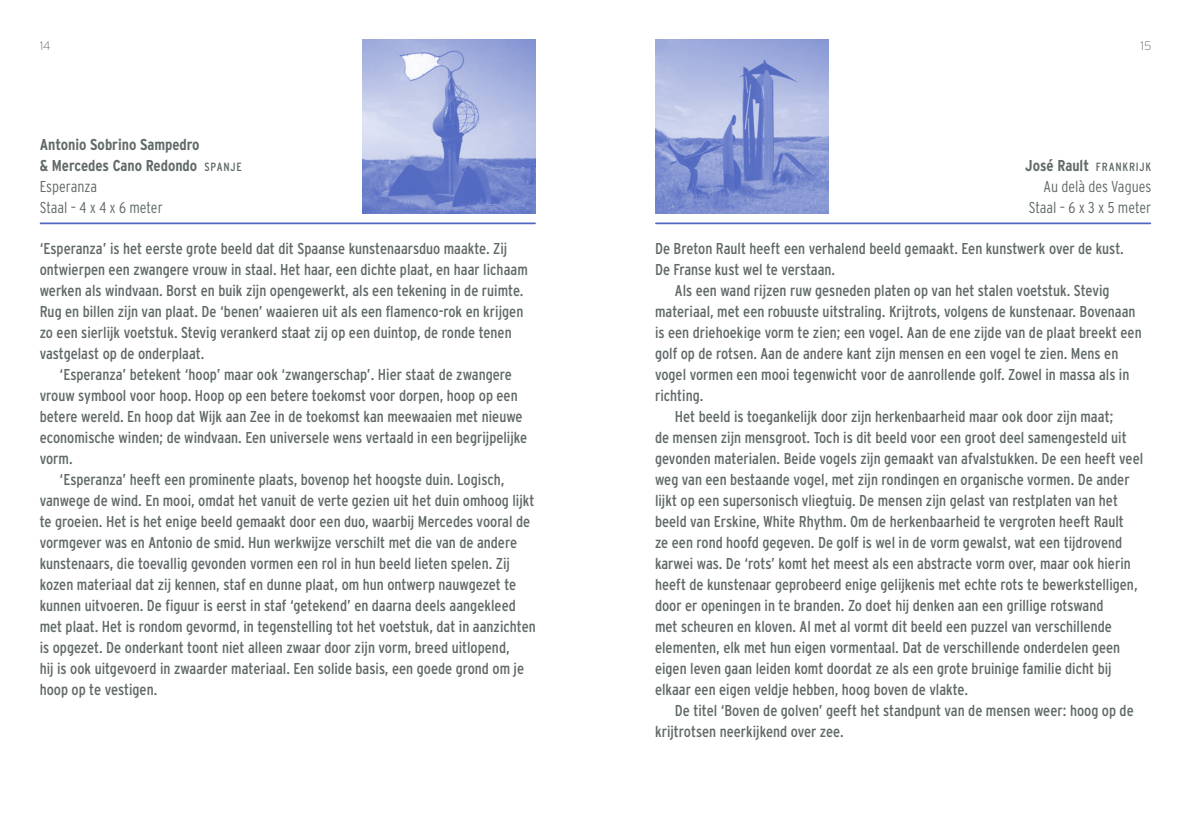
<style>
.page{position:relative;width:1191px;height:819px;background:#fff}
.page>*{position:absolute;margin:0;border:0;box-sizing:border-box;transform-origin:0 0}
.t1{font:15.75px/21px "Interstate Condensed";color:#616969}
.t2{font:700 15.75px/21px "Interstate Condensed";color:#616969}
.t3{font:300 15.75px/21px "Interstate Condensed";color:#616969;text-align:right}
.t4{font:200 12.25px "Interstate";color:#616969}
.s1{font-weight:400;font-size:11.9px}
.s2{font-weight:300}
.s3{font-weight:700}
</style>
<div class="page">
<img style="left:362px;top:40px;width:174px;height:173px">
<hr style="left:41px;top:222px;width:494px;height:2px;background:#5168c1">
<img style="left:655px;top:40px;width:173px;height:173px">
<hr style="left:656px;top:222px;width:494px;height:2px;background:#5168c1">
<p class="t4" style="left:40px;top:38px;width:12px">14</p>
<p class="t4" style="left:1140px;top:38px;width:12px">15</p>
<p class="t2" style="left:40px;top:134px;width:204px">Antonio Sobrino Sampedro<br>&amp; Mercedes Cano Redondo <span class="s1">SPANJE<br></span><span class="s2">Esperanza<br>Staal – 4 x 4 x 6 meter</span></p>
<p class="t1" style="left:40px;top:238px;width:489px">‘Esperanza’ is het eerste grote beeld dat dit Spaanse kunstenaarsduo maakte. Zij ontwierpen een zwangere vrouw in staal. Het haar, een dichte plaat, en haar lichaam werken als windvaan. Borst en buik zijn opengewerkt, als een tekening in de ruimte.<br>Rug en billen zijn van plaat. De ‘benen’ waaieren uit als een flamenco-rok en krijgen zo een sierlijk voetstuk. Stevig verankerd staat zij op een duintop, de ronde tenen vastgelast op de onderplaat.</p>
<p class="t1" style="left:40px;top:364px;width:489px;text-indent:20px">‘Esperanza’ betekent ‘hoop’ maar ook ‘zwangerschap’. Hier staat de zwangere vrouw symbool voor hoop. Hoop op een betere toekomst voor dorpen, hoop op een betere wereld. En hoop dat Wijk aan Zee in de toekomst kan meewaaien met nieuwe economische winden; de windvaan. Een universele wens vertaald in een begrijpelijke vorm.</p>
<p class="t1" style="left:40px;top:468px;width:498px;text-indent:20px">‘Esperanza’ heeft een prominente plaats, bovenop het hoogste duin. Logisch, vanwege de wind. En mooi, omdat het vanuit de verte gezien uit het duin omhoog lijkt te groeien. Het is het enige beeld gemaakt door een duo, waarbij Mercedes vooral de vormgever was en Antonio de smid. Hun werkwijze verschilt met die van de andere kunstenaars, die toevallig gevonden vormen een rol in hun beeld lieten spelen. Zij kozen materiaal dat zij kennen, staf en dunne plaat, om hun ontwerp nauwgezet te kunnen uitvoeren. De figuur is eerst in staf ‘getekend’ en daarna deels aangekleed met plaat. Het is rondom gevormd, in tegenstelling tot het voetstuk, dat in aanzichten is opgezet. De onderkant toont niet alleen zwaar door zijn vorm, breed uitlopend,<br>hij is ook uitgevoerd in zwaarder materiaal. Een solide basis, een goede grond om je hoop op te vestigen.</p>
<p class="t3" style="left:1025px;top:155px;width:127px"><span class="s3">José Rault</span> <span class="s1">FRANKRIJK<br></span>Au delà des Vagues<br>Staal – 6 x 3 x 5 meter</p>
<p class="t1" style="left:655px;top:238px;width:470px">De Breton Rault heeft een verhalend beeld gemaakt. Een kunstwerk over de kust.<br>De Franse kust wel te verstaan.</p>
<p class="t1" style="left:675px;top:280px;width:436px">Als een wand rijzen ruw gesneden platen op van het stalen voetstuk. Stevig</p>
<p class="t1" style="left:655px;top:301px;width:482px">materiaal, met een robuuste uitstraling. Krijtrots, volgens de kunstenaar. Bovenaan</p>
<p class="t1" style="left:655px;top:322px;width:488px">is een driehoekige vorm te zien; een vogel. Aan de ene zijde van de plaat breekt een</p>
<p class="t1" style="left:655px;top:343px;width:465px">golf op de rotsen. Aan de andere kant zijn mensen en een vogel te zien. Mens en</p>
<p class="t1" style="left:655px;top:364px;width:476px">vogel vormen een mooi tegenwicht voor de aanrollende golf. Zowel in massa als in</p>
<p class="t1" style="left:655px;top:385px;width:50px">richting.</p>
<p class="t1" style="left:675px;top:405px;width:440px">Het beeld is toegankelijk door zijn herkenbaarheid maar ook door zijn maat;</p>
<p class="t1" style="left:655px;top:426px;width:473px">de mensen zijn mensgroot. Toch is dit beeld voor een groot deel samengesteld uit</p>
<p class="t1" style="left:655px;top:447px;width:490px">gevonden materialen. Beide vogels zijn gemaakt van afvalstukken. De een heeft veel</p>
<p class="t1" style="left:655px;top:468px;width:476px">weg van een bestaande vogel, met zijn rondingen en organische vormen. De ander</p>
<p class="t1" style="left:655px;top:489px;width:464px">lijkt op een supersonisch vliegtuig. De mensen zijn gelast van restplaten van het</p>
<p class="t1" style="left:655px;top:510px;width:470px">beeld van Erskine, White Rhythm. Om de herkenbaarheid te vergroten heeft Rault</p>
<p class="t1" style="left:655px;top:531px;width:468px">ze een rond hoofd gegeven. De golf is wel in de vorm gewalst, wat een tijdrovend</p>
<p class="t1" style="left:655px;top:552px;width:477px">karwei was. De ‘rots’ komt het meest als een abstracte vorm over, maar ook hierin</p>
<p class="t1" style="left:655px;top:573px;width:484px">heeft de kunstenaar geprobeerd enige gelijkenis met echte rots te bewerkstelligen,</p>
<p class="t1" style="left:655px;top:594px;width:450px">door er openingen in te branden. Zo doet hij denken aan een grillige rotswand</p>
<p class="t1" style="left:655px;top:615px;width:458px">met scheuren en kloven. Al met al vormt dit beeld een puzzel van verschillende</p>
<p class="t1" style="left:655px;top:636px;width:467px">elementen, elk met hun eigen vormentaal. Dat de verschillende onderdelen geen</p>
<p class="t1" style="left:655px;top:657px;width:458px">eigen leven gaan leiden komt doordat ze als een grote bruinige familie dicht bij</p>
<p class="t1" style="left:655px;top:678px;width:314px">elkaar een eigen veldje hebben, hoog boven de vlakte.</p>
<p class="t1" style="left:675px;top:699px;width:460px">De titel ‘Boven de golven’ geeft het standpunt van de mensen weer: hoog op de</p>
<p class="t1" style="left:655px;top:720px;width:190px">krijtrotsen neerkijkend over zee.</p>
</div>
